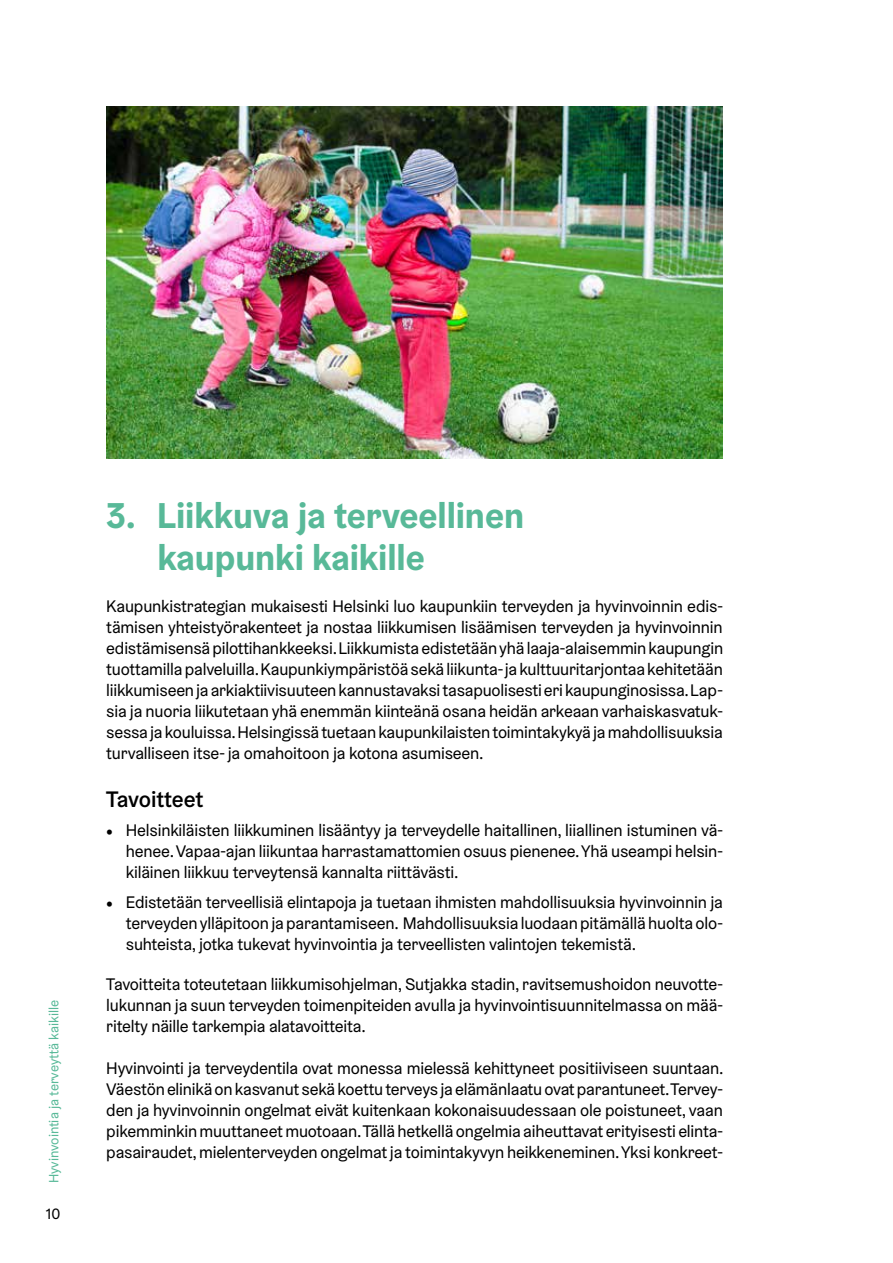
<style>
.page{position:relative;width:893px;height:1263px;background:#fff}
.page>*{position:absolute;margin:0;border:0;box-sizing:border-box;transform-origin:0 0}
.C_1__tason_otsikko{font:700 36px/42px "Helsinki Grotesk";letter-spacing:-.005em;color:#58b998}
.C_2__tason_otsikko{font:500 22.5px "Helsinki Grotesk";letter-spacing:-.005em;color:#000}
.C_Leipäteksti{font:16.8px/21px "Helsinki Grotesk";letter-spacing:-.01em;color:#000;text-align:justify}
.t1{font:15px "Helsinki Grotesk";color:#000}
.t2{font:13.5px "Helsinki Grotesk";color:#58b998}
.s1{font-family:"Utopia Std"}
</style>
<div class="page">
<img style="left:106px;top:106px;width:617px;height:352px">
<p class="t2" style="left:46px;top:1183px;width:185px;rotate:-90deg">Hyvinvointia ja terveyttä kaikille</p>
<p class="t1" style="left:46px;top:1205px;width:16px">10</p>
<p class="C_1__tason_otsikko" style="left:157px;top:494px;width:368px;text-indent:-51px">3. Liikkuva ja terveellinen kaupunki kaikille</p>
<p class="C_Leipäteksti" style="left:106px;top:595px;width:618px">Kaupunkistrategian mukaisesti Helsinki luo kaupunkiin terveyden ja hyvinvoinnin edis&shy;tämisen yhteistyörakenteet ja nostaa liikkumisen lisäämisen terveyden ja hyvinvoinnin edistämisensä pilottihankkeeksi. Liikkumista edistetään yhä laaja-alaisemmin kaupungin tuottamilla palveluilla. Kaupunkiympäristöä sekä liikunta- ja kulttuuritarjontaa kehitetään liikkumiseen ja arkiaktiivisuuteen kannustavaksi tasapuolisesti eri kaupunginosissa. Lap&shy;sia ja nuoria liikutetaan yhä enemmän kiinteänä osana heidän arkeaan varhaiskasvatuk&shy;sessa ja kouluissa. Helsingissä tuetaan kaupunkilaisten toimintakykyä ja mahdollisuuksia turvalliseen itse- ja omahoitoon ja kotona asumiseen.</p>
<p class="C_2__tason_otsikko" style="left:106px;top:785px;width:99px">Tavoitteet</p>
<p class="C_Leipäteksti" style="left:126px;top:820px;width:599px;text-indent:-20px"><span class="s1">•</span> Helsinkiläisten liikkuminen lisääntyy ja terveydelle haitallinen, liiallinen istuminen vä&shy;henee. Vapaa-ajan liikuntaa harrastamattomien osuus pienenee. Yhä useampi helsin&shy;kiläinen liikkuu terveytensä kannalta riittävästi.</p>
<p class="C_Leipäteksti" style="left:126px;top:891px;width:599px;text-indent:-20px"><span class="s1">•</span> Edistetään terveellisiä elintapoja ja tuetaan ihmisten mahdollisuuksia hyvinvoinnin ja terveyden ylläpitoon ja parantamiseen. Mahdollisuuksia luodaan pitämällä huolta olo&shy;suhteista, jotka tukevat hyvinvointia ja terveellisten valintojen tekemistä.</p>
<p class="C_Leipäteksti" style="left:106px;top:973px;width:618px">Tavoitteita toteutetaan liikkumisohjelman, Sutjakka stadin, ravitsemushoidon neuvotte&shy;lukunnan ja suun terveyden toimenpiteiden avulla ja hyvinvointisuunnitelmassa on mää&shy;ritelty näille tarkempia alatavoitteita.</p>
<p class="C_Leipäteksti" style="left:106px;top:1057px;width:619px">Hyvinvointi ja terveydentila ovat monessa mielessä kehittyneet positiiviseen suuntaan.<br>Väestön elinikä on kasvanut sekä koettu terveys ja elämänlaatu ovat parantuneet. Tervey&shy;den ja hyvinvoinnin ongelmat eivät kuitenkaan kokonaisuudessaan ole poistuneet, vaan pikemminkin muuttaneet muotoaan. Tällä hetkellä ongelmia aiheuttavat erityisesti elinta&shy;pasairaudet, mielenterveyden ongelmat ja toimintakyvyn heikkeneminen. Yksi konkreet-</p>
</div>
